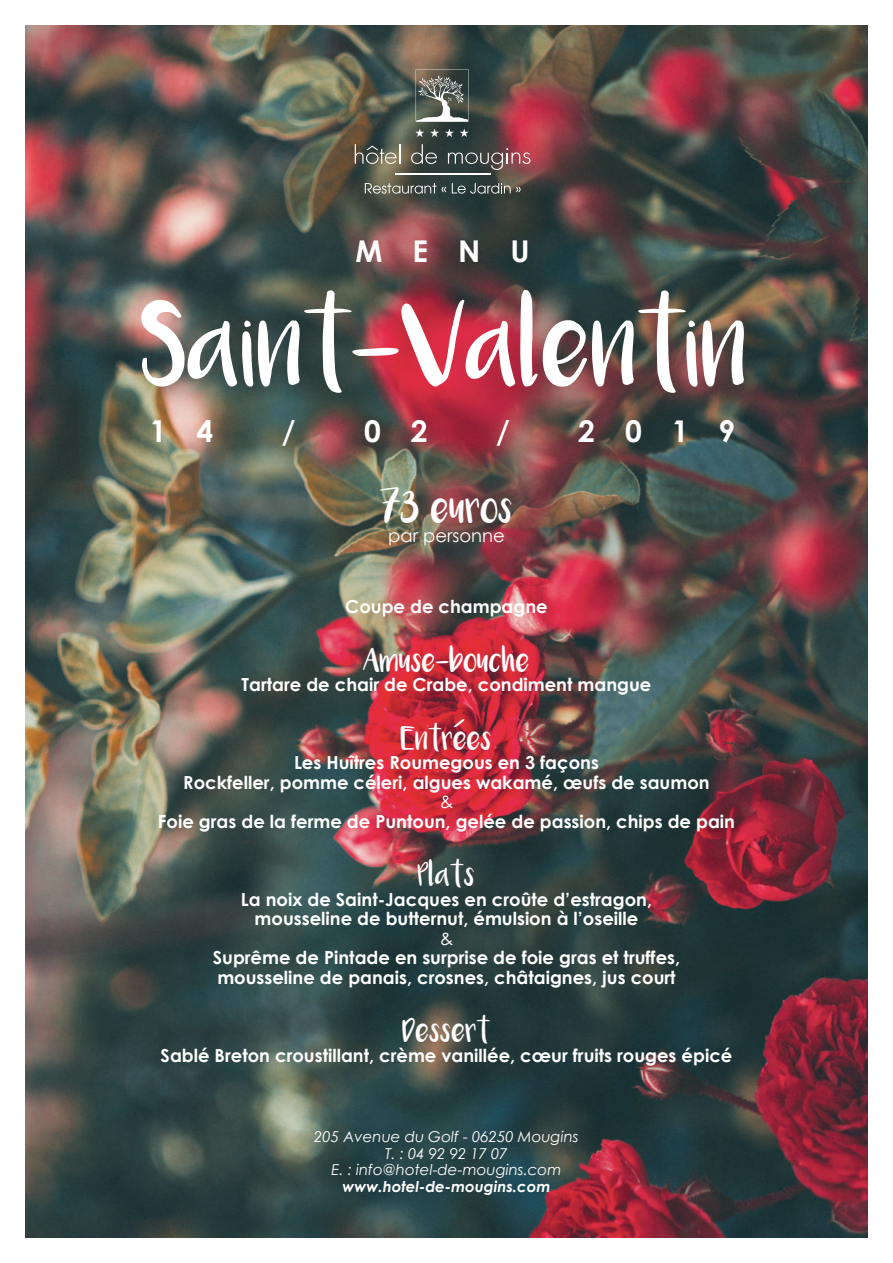
<style>
.page{position:relative;width:893px;height:1263px;background:#fff}
.page>*{position:absolute;margin:0;border:0;box-sizing:border-box;transform-origin:0 0}
.t1{font:700 30px "Century Gothic";letter-spacing:1em;color:#fff}
.t2{font:24px "Luna";color:#fff}
.t3{font:700 18px/19.5px "Century Gothic";color:#fff;text-align:center}
.t4{font:18px "Luna";color:#fff}
.t5{font:18px "Century Gothic";color:#fff}
.t6{font:italic 15px/16.5px "Century Gothic";color:#fff;text-align:center}
.t7{font:italic 700 15px "Century Gothic";color:#fff}
</style>
<div class="page">
<img style="left:26px;top:26px;width:841px;height:1211px">
<img style="left:141px;top:290px;width:603px;height:103px">
<svg style="left:415px;top:129px;width:9px;height:8px"></svg>
<svg style="left:430px;top:129px;width:9px;height:8px"></svg>
<svg style="left:445px;top:129px;width:9px;height:8px"></svg>
<svg style="left:460px;top:129px;width:9px;height:8px"></svg>
<svg style="left:411px;top:144px;width:26px;height:20px"></svg>
<svg style="left:448px;top:148px;width:82px;height:22px;background:#6e5a5c"></svg>
<svg style="left:355px;top:144px;width:45px;height:20px"></svg>
<svg style="left:365px;top:183px;width:81px;height:11px"></svg>
<svg style="left:452px;top:183px;width:69px;height:11px"></svg>
<hr style="left:395px;top:173px;width:96px;height:1px;background:#fff">
<svg style="left:416px;top:69px;width:52px;height:53px;background:#72776f"></svg>
<svg style="left:453px;top:718px;width:12px;height:10px"></svg>
<h1 class="t1" style="left:356px;top:229px;width:175px">MENU</h1>
<h1 class="t1" style="left:150px;top:409px;width:65px">1 4</h1>
<h1 class="t1" style="left:282px;top:409px;width:15px">/</h1>
<h1 class="t1" style="left:364px;top:409px;width:65px">0 2</h1>
<h1 class="t1" style="left:496px;top:409px;width:15px">/</h1>
<h1 class="t1" style="left:578px;top:409px;width:159px">2019</h1>
<h2 class="t2" style="left:380px;top:501px;width:135px">73 euros</h2>
<p class="t5" style="left:388px;top:523px;width:118px">par personne</p>
<p class="t3" style="left:345px;top:596px;width:204px">Coupe de champagne</p>
<p class="t4" style="left:363px;top:655px;width:168px">Amuse-bouche</p>
<p class="t3" style="left:242px;top:674px;width:411px">Tartare de chair de Crabe, condiment mangue</p>
<p class="t4" style="left:401px;top:733px;width:93px">Entrees</p>
<p class="t3" style="left:183px;top:752px;width:528px">Les Huîtres Roumegous en 3 façons<br>Rockfeller, pomme céleri, algues wakamé, œufs de saumon</p>
<p class="t5" style="left:440px;top:789px;width:15px">&amp;</p>
<p class="t3" style="left:158px;top:811px;width:579px">Foie gras de la ferme de Puntoun, gelée de passion, chips de pain</p>
<p class="t4" style="left:418px;top:870px;width:59px">Plats</p>
<p class="t3" style="left:241px;top:889px;width:413px">La noix de Saint-Jacques en croûte d’estragon, mousseline de butternut, émulsion à l’oseille</p>
<p class="t5" style="left:440px;top:926px;width:15px">&amp;</p>
<p class="t3" style="left:213px;top:947px;width:469px;text-align:left">Suprême de Pintade en surprise de foie gras et truffes, mousseline de panais, crosnes, châtaignes, jus court</p>
<p class="t4" style="left:402px;top:1026px;width:89px">Dessert</p>
<p class="t3" style="left:161px;top:1045px;width:573px">Sablé Breton croustillant, crème vanillée, cœur fruits rouges épicé</p>
<p class="t6" style="left:314px;top:1128px;width:266px">205 Avenue du Golf - 06250 Mougins<br>T. : 04 92 92 17 07<br>E. : info@hotel-de-mougins.com</p>
<p class="t7" style="left:343px;top:1175px;width:209px">www.hotel-de-mougins.com</p>
</div>
